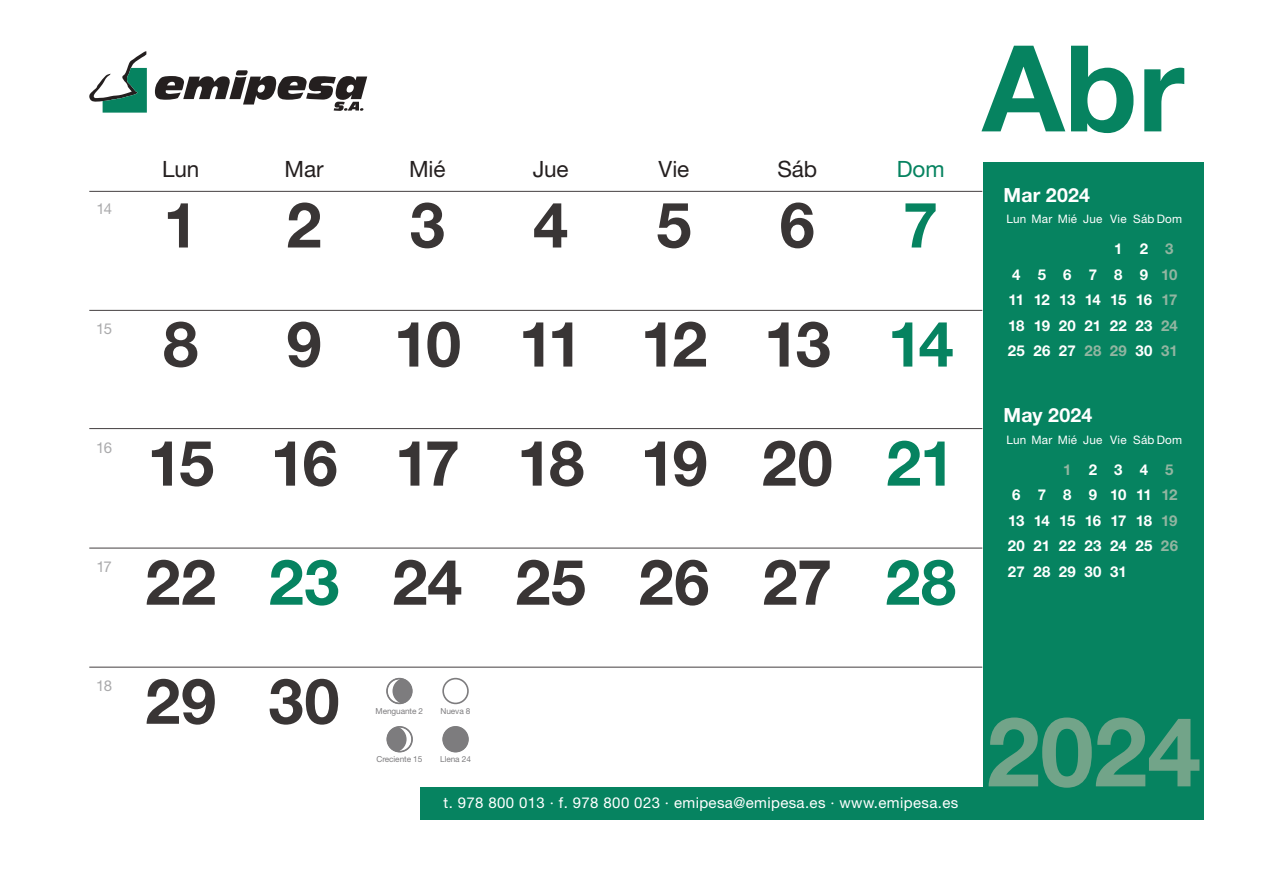
<style>
.page{position:relative;width:1263px;height:893px;background:#fff}
.page>*{position:absolute;margin:0;border:0;box-sizing:border-box;transform-origin:0 0}
.t1{font:700 120px "Helvetica Neue LT Std";color:#068360}
.t2{font:700 96.45px "Helvetica Neue LT Std";color:#72a489}
.t3{font:700 63px "Helvetica Neue LT Std";letter-spacing:-.02em;color:#393535}
.t4{font:700 63px "Helvetica Neue LT Std";letter-spacing:-.045em;color:#393535}
.t5{font:700 63px "Helvetica Neue LT Std";letter-spacing:.01em;color:#393535}
.t6{font:700 63px "Helvetica Neue LT Std";color:#068360}
.t7{font:22.5px "Helvetica Neue LT Std";letter-spacing:-.005em;color:#241f1f}
.t8{font:22.5px "Helvetica Neue LT Std";color:#068360}
.t9{font:700 19.5px "Helvetica Neue LT Std";letter-spacing:.01em;color:#fff}
.t10{font:700 15px/25.5px "Helvetica Neue LT Std";letter-spacing:.02em;color:#fff}
.t11{font:15px "Helvetica Neue LT Std";letter-spacing:.025em;color:#fff}
.t12{font:15px "Helvetica Neue LT Std";letter-spacing:-.05em;color:#aaaaac}
.t13{font:11.7px "Helvetica Neue LT Std";letter-spacing:.015em;color:#fff}
.t14{font:8.25px "Helvetica Neue LT Std";letter-spacing:-.01em;color:#7d7c7e}
.s1{color:#068360}
.s2{color:#92b5a1}
</style>
<div class="page">
<svg style="left:89px;top:51px;width:58px;height:62px"></svg>
<svg style="left:155px;top:70px;width:212px;height:41px"></svg>
<div style="left:420px;top:162px;width:783px;height:658px;background:#068360"></div>
<div style="left:89px;top:154px;width:893px;height:632px;background:#fff"></div>
<hr style="left:89px;top:191px;width:893px;height:1px;background:#444041">
<hr style="left:89px;top:310px;width:893px;height:1px;background:#444041">
<hr style="left:89px;top:428px;width:893px;height:1px;background:#444041">
<hr style="left:89px;top:548px;width:893px;height:1px;background:#444041">
<hr style="left:89px;top:667px;width:893px;height:1px;background:#444041">
<svg style="left:443px;top:726px;width:25px;height:26px"></svg>
<div style="left:443px;top:727px;width:25px;height:25px;background:#7d7c7e;border-radius:50%"></div>
<div style="left:442px;top:726px;width:27px;height:26px;border:2px solid #7d7c7e;border-radius:50%"></div>
<svg style="left:387px;top:678px;width:18px;height:26px"></svg>
<svg style="left:387px;top:679px;width:25px;height:24px"></svg>
<div style="left:386px;top:678px;width:27px;height:26px;border:2px solid #7d7c7e;border-radius:50%"></div>
<svg style="left:392px;top:679px;width:20px;height:24px"></svg>
<div style="left:387px;top:678px;width:25px;height:25px;border:1px solid #7d7c7e;border-radius:50%"></div>
<svg style="left:445px;top:678px;width:23px;height:26px"></svg>
<div style="left:443px;top:679px;width:25px;height:24px;background:#fff;border-radius:50%"></div>
<div style="left:442px;top:678px;width:27px;height:26px;border:2px solid #7d7c7e;border-radius:50%"></div>
<svg style="left:395px;top:726px;width:18px;height:24px"></svg>
<svg style="left:387px;top:727px;width:25px;height:25px"></svg>
<div style="left:386px;top:726px;width:27px;height:26px;border:2px solid #7d7c7e;border-radius:50%"></div>
<svg style="left:387px;top:727px;width:20px;height:25px"></svg>
<div style="left:387px;top:727px;width:25px;height:25px;border:1px solid #7d7c7e;border-radius:50%"></div>
<h3 class="t7" style="left:162px;top:156px;width:39px">Lun</h3>
<h3 class="t7" style="left:284px;top:156px;width:41px">Mar</h3>
<h3 class="t7" style="left:409px;top:156px;width:38px">Mié</h3>
<h3 class="t7" style="left:533px;top:156px;width:38px">Jue</h3>
<h3 class="t7" style="left:659px;top:156px;width:32px">Vie</h3>
<h3 class="t7" style="left:777px;top:156px;width:41px">Sáb</h3>
<h3 class="t8" style="left:897px;top:156px;width:49px">Dom</h3>
<p class="t12" style="left:96px;top:200px;width:17px">14</p>
<h3 class="t3" style="left:163px;top:186px;width:37px">1</h3>
<h3 class="t3" style="left:286px;top:186px;width:37px">2</h3>
<h3 class="t3" style="left:410px;top:186px;width:37px">3</h3>
<h3 class="t3" style="left:533px;top:186px;width:37px">4</h3>
<h3 class="t3" style="left:656px;top:186px;width:37px">5</h3>
<h3 class="t3" style="left:780px;top:186px;width:37px">6</h3>
<h3 class="t6" style="left:903px;top:186px;width:37px">7</h3>
<p class="t12" style="left:96px;top:319px;width:17px">15</p>
<h3 class="t3" style="left:163px;top:305px;width:37px">8</h3>
<h3 class="t3" style="left:286px;top:305px;width:669px">9 10 11 12 13 <span class="s1">14</span></h3>
<p class="t12" style="left:96px;top:438px;width:17px">16</p>
<h3 class="t4" style="left:147px;top:424px;width:809px">15 16 17 18 19 20 <span class="s1">21</span></h3>
<p class="t12" style="left:96px;top:557px;width:17px">17</p>
<h3 class="t5" style="left:145px;top:543px;width:812px">22 <span class="s1">23</span> 24 25 26 27 <span class="s1">28</span></h3>
<h1 class="t1" style="left:982px;top:14px;width:204px">Abr</h1>
<h3 class="t9" style="left:1003px;top:183px;width:88px">Mar 2024</h3>
<p class="t13" style="left:1006px;top:212px;width:177px">Lun Mar Mié Jue Vie Sáb Dom</p>
<p class="t10" style="left:1008px;top:236px;width:172px;text-indent:106px">12<span class="s2">3<br></span>456789<span class="s2">10<br></span>11 12 13 14 15 16 <span class="s2">17<br></span>18 19 20 21 22 23 <span class="s2">24<br></span>25 26 27 <span class="s2">28 29</span> 30 <span class="s2">31</span></p>
<h3 class="t9" style="left:1003px;top:403px;width:90px">May 2024</h3>
<p class="t13" style="left:1006px;top:433px;width:177px">Lun Mar Mié Jue Vie Sáb Dom</p>
<p class="t10" style="left:1008px;top:456px;width:172px;text-indent:55px"><span class="s2">1</span>234<span class="s2">5<br></span>6 7 8 9 1011<span class="s2">12<br></span>13 14 15 16 17 18 <span class="s2">19<br></span>20 21 22 23 24 25 <span class="s2">26<br></span>27 28 29 30 31</p>
<p class="t12" style="left:96px;top:676px;width:17px">18</p>
<h3 class="t3" style="left:145px;top:662px;width:196px">29 30</h3>
<p class="t14" style="left:376px;top:706px;width:49px">Menguante 2</p>
<p class="t14" style="left:441px;top:706px;width:31px">Nueva 8</p>
<p class="t14" style="left:376px;top:754px;width:47px">Creciente 15</p>
<p class="t14" style="left:440px;top:754px;width:32px">Llena 24</p>
<p class="t11" style="left:444px;top:794px;width:516px">t. 978 800 013 · f. 978 800 023 · emipesa@emipesa.es · www.emipesa.es</p>
<h2 class="t2" style="left:986px;top:692px;width:216px">2024</h2>
</div>
